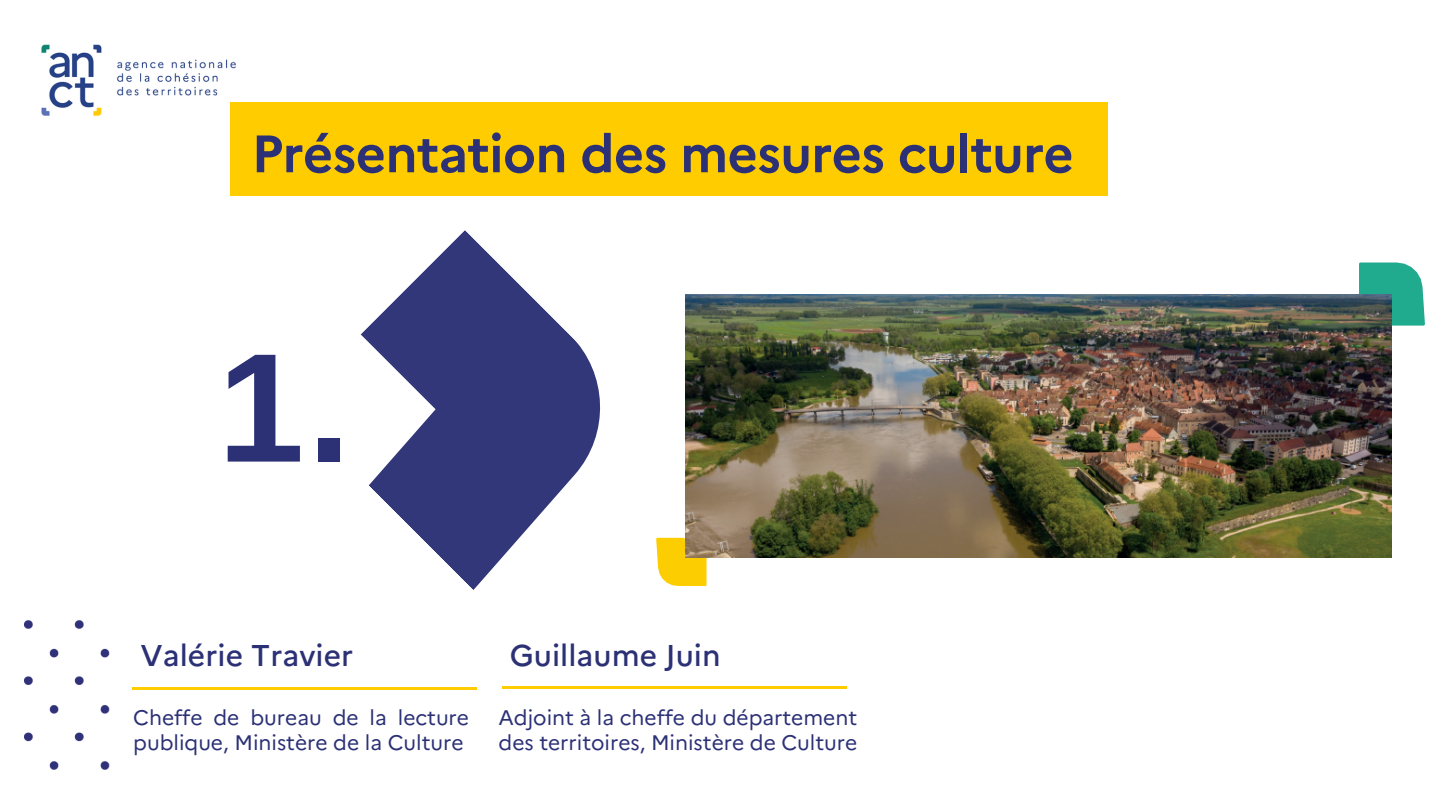
<style>
.page{position:relative;width:1440px;height:810px;background:#fff}
.page>*{position:absolute;margin:0;border:0;box-sizing:border-box;transform-origin:0 0}
.t1{font:700 155.2px "Arimo";color:#2c3176}
.t2{font:700 52.5px "Marianne";letter-spacing:-.015em;color:#2c3176}
.t3{font:500 30px "Marianne";color:#2c3176}
.t4{font:21px/24.8px "Marianne";color:#2c3176}
</style>
<div class="page">
<img style="left:24px;top:621px;width:114px;height:148px">
<svg style="left:360px;top:230px;width:241px;height:360px;fill:#313778"></svg>
<svg style="left:656px;top:538px;width:51px;height:48px;background:#fcd115"></svg>
<svg style="left:1359px;top:263px;width:66px;height:63px;background:#33b197"></svg>
<img style="left:41px;top:44px;width:221px;height:72px">
<div style="left:230px;top:103px;width:877px;height:93px;background:#fc0"></div>
<img style="left:685px;top:295px;width:707px;height:263px">
<hr style="left:132px;top:688px;width:345px;height:2px;background:#fc0">
<hr style="left:502px;top:687px;width:345px;height:2px;background:#fc0">
<h2 class="t2" style="left:251px;top:113px;width:824px">Présentation des mesures culture</h2>
<p class="t1" style="left:218px;top:321px;width:134px">1.</p>
<p class="t3" style="left:140px;top:632px;width:214px">Valérie Travier</p>
<p class="t4" style="left:133px;top:704px;width:337px">Cheffe de bureau de la lecture publique, Ministère de la Culture</p>
<p class="t3" style="left:510px;top:632px;width:212px">Guillaume Juin</p>
<h3 class="t4" style="left:499px;top:704px;width:360px">Adjoint à la cheffe du département des territoires, Ministère de Culture</h3>
</div>
